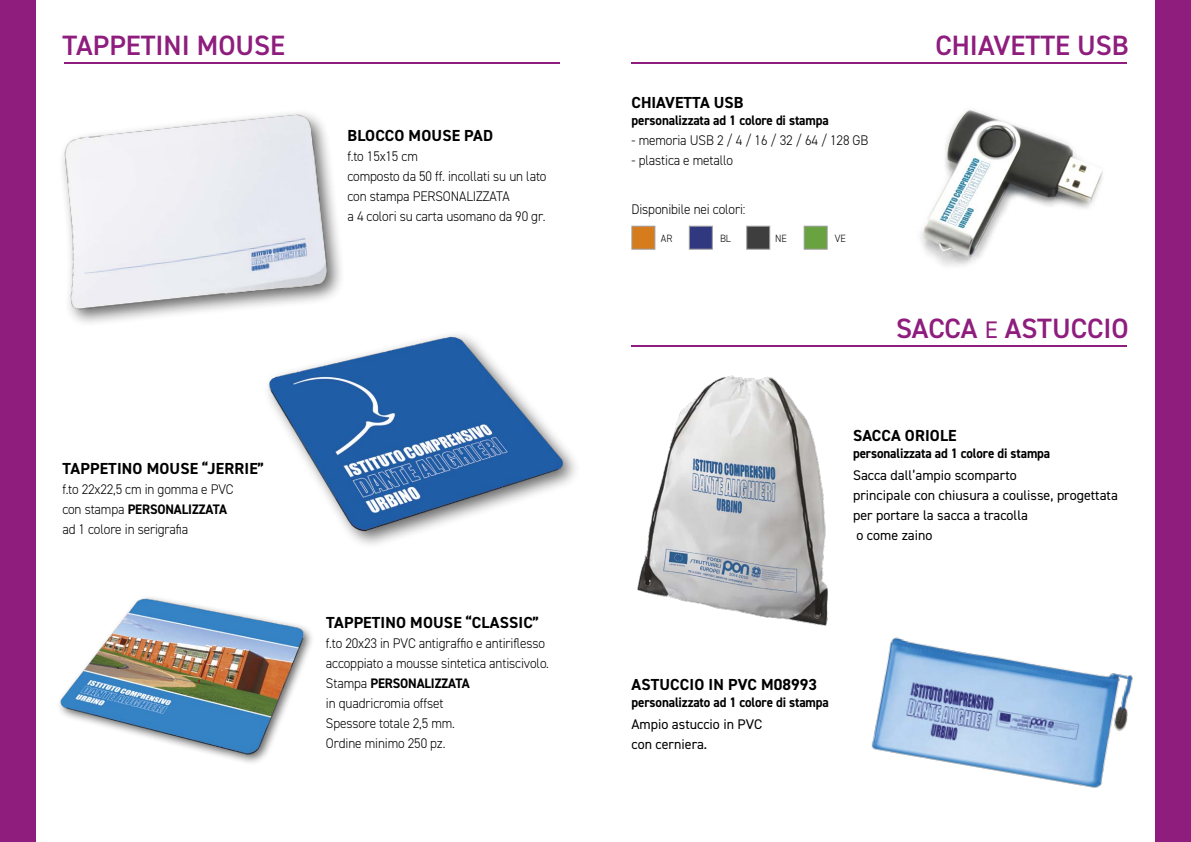
<style>
.page{position:relative;width:1191px;height:842px;background:#fff}
.page>*{position:absolute;margin:0;border:0;box-sizing:border-box;transform-origin:0 0}
.t1{font:600 28px "DIN2014";color:#8e1d7d}
.t2{font:700 16px "DIN2014";letter-spacing:.01em;color:#000}
.t3{font:300 14px/20px "DIN2014";letter-spacing:-.01em;color:#000;scale:.95 1}
.t4{font:14px/20px "DIN2014";color:#000}
.t5{font:700 13.8px "DIN2014";letter-spacing:-.01em;color:#000;scale:.95 1}
.t6{font:300 10.5px "DIN2014";letter-spacing:-.01em;color:#000;scale:.95 1}
.s1{font-weight:300;font-size:14px}
.s2{font-weight:400;font-size:24px}
</style>
<div class="page">
<img style="left:59px;top:597px;width:253px;height:164px">
<img style="left:268px;top:334px;width:308px;height:207px">
<img style="left:63px;top:113px;width:278px;height:210px">
<img style="left:920px;top:110px;width:183px;height:156px">
<div style="left:746px;top:226px;width:24px;height:24px;background:#3f3e3e;border:1px solid #9c9b9b"></div>
<div style="left:631px;top:226px;width:24px;height:24px;background:#d67c1c;border:1px solid #9c9b9b"></div>
<div style="left:803px;top:226px;width:24px;height:24px;background:#69a341;border:1px solid #9c9b9b"></div>
<div style="left:689px;top:226px;width:23px;height:24px;background:#303880;border:1px solid #9c9b9b"></div>
<hr style="left:64px;top:62px;width:495px;height:2px;background:#8e1d7d">
<hr style="left:631px;top:62px;width:496px;height:2px;background:#8e1d7d">
<hr style="left:631px;top:346px;width:496px;height:1px;background:#8e1d7d">
<div style="left:607px;top:346px;width:250px;height:309px;background:#fff"></div>
<img style="left:637px;top:375px;width:189px;height:247px">
<svg style="left:800px;top:564px;width:28px;height:62px;background:#7b7977"></svg>
<img style="left:871px;top:637px;width:262px;height:151px">
<div style="left:1155px;top:0;width:36px;height:842px;background:#8e1d7d"></div>
<div style="left:0;top:0;width:36px;height:842px;background:#8e1d7d"></div>
<h1 class="t1" style="left:62px;top:27px;width:224px">TAPPETINI MOUSE</h1>
<h1 class="t1" style="left:935px;top:27px;width:195px">CHIAVETTE USB</h1>
<p class="t2" style="left:347px;top:125px;width:147px">BLOCCO MOUSE PAD</p>
<p class="t3" style="left:347px;top:147px;width:211px">f.to 15x15 cm<br>composto da 50 ff. incollati su un lato con stampa PERSONALIZZATA<br>a 4 colori su carta usomano da 90 gr.</p>
<p class="t2" style="left:62px;top:458px;width:203px">TAPPETINO MOUSE “JERRIE”</p>
<p class="t3" style="left:62px;top:479px;width:182px">f.to 22x22,5 cm in gomma e PVC</p>
<p class="t5" style="left:62px;top:500px;width:175px"><span class="s1">con stampa</span> PERSONALIZZATA</p>
<p class="t3" style="left:62px;top:519px;width:134px">ad 1 colore in serigrafia</p>
<p class="t2" style="left:326px;top:612px;width:215px">TAPPETINO MOUSE “CLASSIC”</p>
<p class="t3" style="left:326px;top:633px;width:236px">f.to 20x23 in PVC antigraffio e antiriflesso accoppiato a mousse sintetica antiscivolo.</p>
<p class="t5" style="left:326px;top:674px;width:153px"><span class="s1">Stampa</span> PERSONALIZZATA</p>
<p class="t3" style="left:326px;top:693px;width:137px">in quadricromia offset<br>Spessore totale 2,5 mm.<br>Ordine minimo 250 pz.</p>
<p class="t2" style="left:631px;top:92px;width:113px">CHIAVETTA USB</p>
<p class="t5" style="left:631px;top:111px;width:209px">personalizzata ad 1 colore di stampa</p>
<p class="t3" style="left:631px;top:130px;width:251px">- memoria USB 2 / 4 / 16 / 32 / 64 / 128 GB</p>
<p class="t3" style="left:631px;top:150px;width:109px">- plastica e metallo</p>
<p class="t3" style="left:631px;top:199px;width:122px">Disponibile nei colori:</p>
<p class="t6" style="left:661px;top:232px;width:14px">AR</p>
<p class="t6" style="left:720px;top:232px;width:13px">BL</p>
<p class="t6" style="left:775px;top:232px;width:14px">NE</p>
<p class="t6" style="left:835px;top:232px;width:13px">VE</p>
<h1 class="t1" style="left:896px;top:310px;width:234px">SACCA <span class="s2">E</span> ASTUCCIO</h1>
<p class="t2" style="left:853px;top:424px;width:105px">SACCA ORIOLE</p>
<p class="t5" style="left:853px;top:444px;width:209px">personalizzata ad 1 colore di stampa</p>
<p class="t4" style="left:853px;top:465px;width:266px">Sacca dall’ampio scomparto<br>principale con chiusura a coulisse, progettata per portare la sacca a tracolla<br>o come zaino</p>
<p class="t2" style="left:631px;top:673px;width:187px">ASTUCCIO IN PVC M08993</p>
<p class="t5" style="left:631px;top:693px;width:209px">personalizzato ad 1 colore di stampa</p>
<p class="t4" style="left:631px;top:714px;width:132px">Ampio astuccio in PVC con cerniera.</p>
</div>
